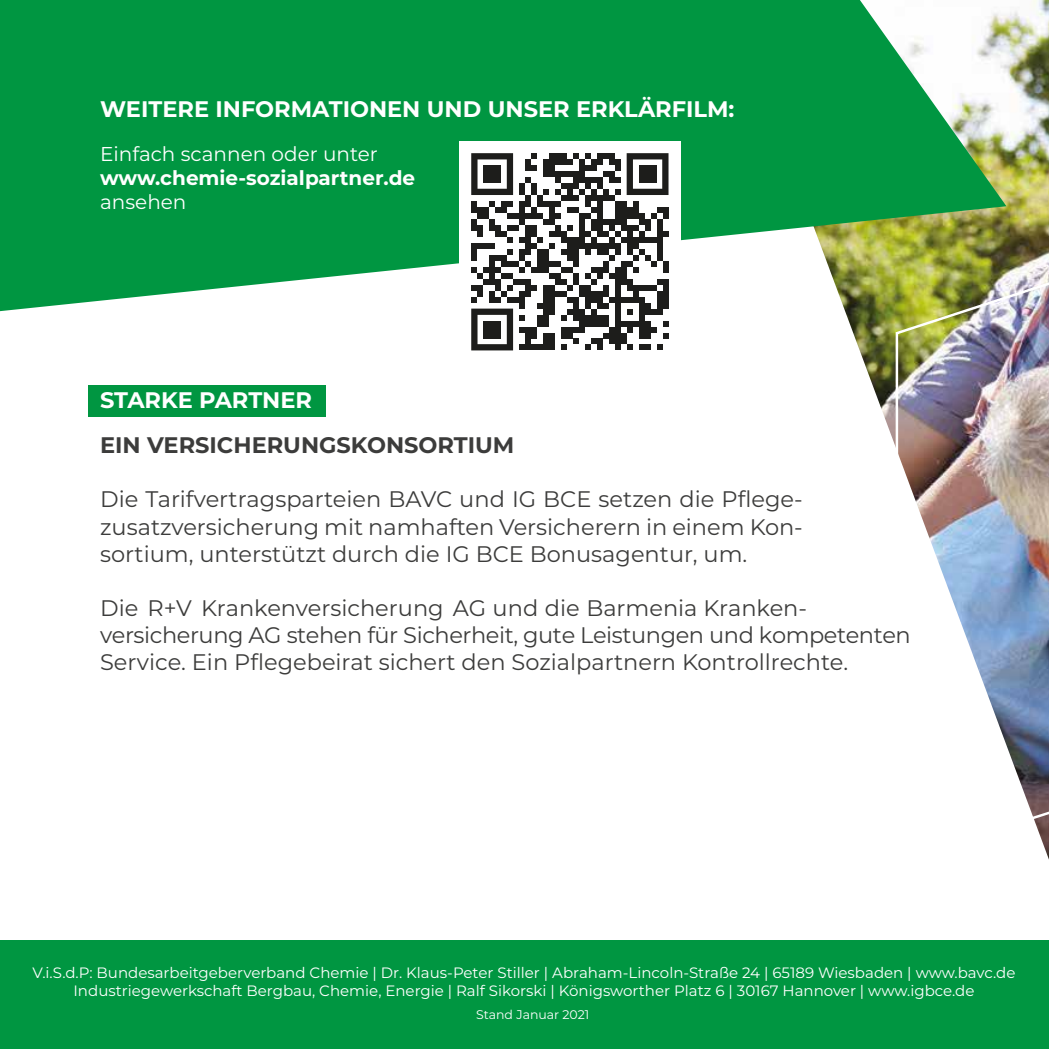
<style>
.page{position:relative;width:1049px;height:1049px;background:#fff}
.page>*{position:absolute;margin:0;border:0;box-sizing:border-box;transform-origin:0 0}
.t1{font:22.5px/27px "Montserrat";color:#3c3c3b;text-align:justify}
.t2{font:700 22.5px "Montserrat";color:#fff}
.t3{font:700 22.5px "Montserrat";color:#3c3c3b}
.t4{font:20px "Montserrat";color:#fff}
.t5{font:700 20px "Montserrat";color:#fff}
.t6{font:15px/18px "Montserrat";color:#fff;text-align:center}
.t7{font:12.5px "Montserrat";color:#fff}
</style>
<div class="page">
<img style="left:845px;top:0;width:204px;height:443px">
<div style="left:0;top:941px;width:1049px;height:108px;background:#009641"></div>
<img style="left:894px;top:118px;width:155px;height:742px">
<svg style="left:0;top:0;width:1006px;height:311px;background:#2ba359"></svg>
<div style="left:88px;top:385px;width:237px;height:32px;background:#009641"></div>
<div style="left:459px;top:141px;width:221px;height:221px;background:#fff"></div>
<svg style="left:471px;top:153px;width:197px;height:197px"></svg>
<div style="left:483px;top:165px;width:18px;height:18px;background:#1d1d1b"></div>
<div style="left:639px;top:165px;width:17px;height:18px;background:#1d1d1b"></div>
<div style="left:483px;top:321px;width:18px;height:17px;background:#1d1d1b"></div>
<p class="t2" style="left:100px;top:93px;width:636px">WEITERE INFORMATIONEN UND UNSER ERKLÄRFILM:</p>
<p class="t4" style="left:100px;top:140px;width:279px">Einfach scannen oder unter</p>
<p class="t5" style="left:100px;top:163px;width:316px">www.chemie-sozialpartner.de</p>
<p class="t4" style="left:100px;top:188px;width:88px">ansehen</p>
<p class="t2" style="left:100px;top:384px;width:213px">STARKE PARTNER</p>
<p class="t3" style="left:100px;top:429px;width:416px">EIN VERSICHERUNGSKONSORTIUM</p>
<p class="t1" style="left:100px;top:485px;width:704px">Die Tarifvertragsparteien BAVC und IG BCE setzen die Pflege&shy;zusatzversicherung mit namhaften Versicherern in einem Kon&shy;sortium, unterstützt durch die IG BCE Bonusagentur, um.</p>
<p class="t1" style="left:100px;top:593px;width:812px;text-align:left">Die R+V Krankenversicherung AG und die Barmenia Kranken&shy;versicherung AG stehen für Sicherheit, gute Leistungen und kompetenten<br>Service. Ein Pflegebeirat sichert den Sozialpartnern Kontrollrechte.</p>
<p class="t6" style="left:32px;top:963px;width:984px">V.i.S.d.P: Bundesarbeitgeberverband Chemie | Dr. Klaus-Peter Stiller | Abraham-Lincoln-Straße 24 | 65189 Wiesbaden | www.bavc.de<br>Industriegewerkschaft Bergbau, Chemie, Energie | Ralf Sikorski | Königsworther Platz 6 | 30167 Hannover | www.igbce.de</p>
<p class="t7" style="left:476px;top:1006px;width:115px">Stand Januar 2021</p>
</div>
